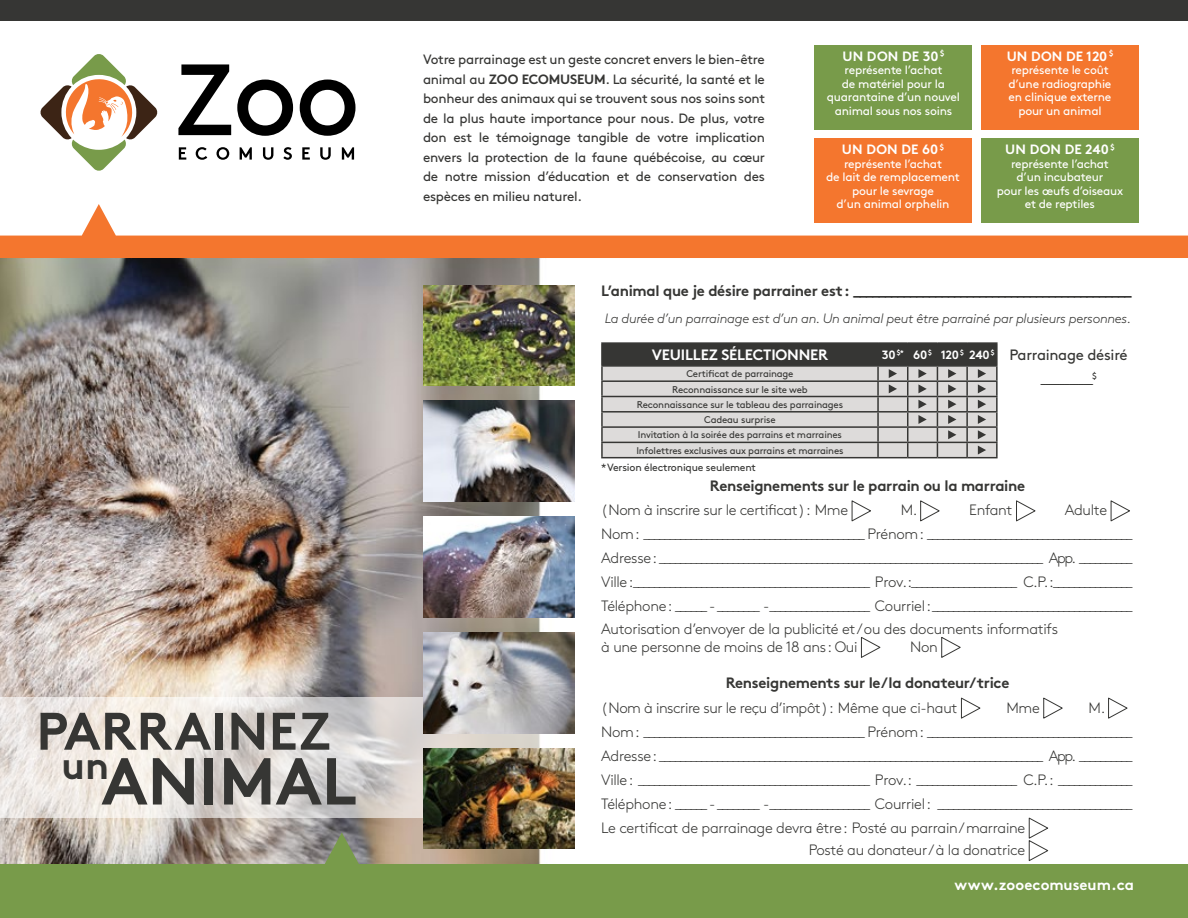
<style>
.page{position:relative;width:1188px;height:918px;background:#fff}
.page>*{position:absolute;margin:0;border:0;box-sizing:border-box;transform-origin:0 0}
.t1{font:700 66.3px "Brown";color:#363634}
.t2{font:700 52.8px "Brown";letter-spacing:.005em;color:#363634}
.t3{font:300 15px/24px "Brown";letter-spacing:-.02em;color:#363634}
.t4{font:700 15px "Brown";letter-spacing:-.02em;color:#363634}
.t5{font:700 15px "Brown";letter-spacing:-.015em;color:#fff}
.t6{font:15px "Brown";letter-spacing:-.02em;color:#363634}
.t7{font:13.5px/19.5px "Brown";letter-spacing:-.02em;color:#363634;text-align:justify}
.t8{font:italic 300 13.5px "Brown";letter-spacing:-.02em;color:#363634}
.t9{font:700 13.5px "Brown";letter-spacing:.005em;color:#fff}
.t10{font:12px/13.5px "Brown";letter-spacing:-.02em;color:#fff;text-align:center}
.t11{font:700 12px "Brown";letter-spacing:-.02em;color:#fff}
.t12{font:12px "Brown";color:#363634}
.t13{font:10.5px "Brown";letter-spacing:-.02em;color:#363634}
.t14{font:9.75px/15.3px "Brown";letter-spacing:-.02em;color:#363634;text-align:center}
.s1{font-weight:700}
</style>
<div class="page">
<img style="left:0;top:45px;width:1139px;height:787px">
<svg style="left:0;top:697px;width:554px;height:120px;background:#e2ded9"></svg>
<svg style="left:0;top:832px;width:1188px;height:86px;fill:#789b4a"></svg>
<img style="left:423px;top:285px;width:151px;height:101px">
<img style="left:423px;top:401px;width:151px;height:101px">
<img style="left:423px;top:632px;width:151px;height:101px">
<img style="left:423px;top:748px;width:151px;height:101px">
<svg style="left:851px;top:500px;width:21px;height:22px"></svg>
<svg style="left:919px;top:500px;width:22px;height:22px"></svg>
<svg style="left:1015px;top:500px;width:22px;height:22px"></svg>
<svg style="left:1110px;top:500px;width:21px;height:22px"></svg>
<svg style="left:860px;top:636px;width:22px;height:23px"></svg>
<svg style="left:940px;top:636px;width:22px;height:23px"></svg>
<svg style="left:960px;top:697px;width:22px;height:23px"></svg>
<svg style="left:1043px;top:697px;width:21px;height:23px"></svg>
<svg style="left:1107px;top:697px;width:22px;height:23px"></svg>
<svg style="left:1028px;top:817px;width:22px;height:45px"></svg>
<svg style="left:41px;top:54px;width:117px;height:117px"></svg>
<svg style="left:178px;top:64px;width:53px;height:71px"></svg>
<svg style="left:237px;top:80px;width:56px;height:56px"></svg>
<svg style="left:300px;top:80px;width:56px;height:56px"></svg>
<svg style="left:179px;top:147px;width:7px;height:13px"></svg>
<svg style="left:196px;top:147px;width:11px;height:13px"></svg>
<svg style="left:217px;top:147px;width:12px;height:13px"></svg>
<svg style="left:240px;top:147px;width:12px;height:13px"></svg>
<svg style="left:263px;top:147px;width:10px;height:13px"></svg>
<svg style="left:283px;top:147px;width:9px;height:13px"></svg>
<svg style="left:302px;top:147px;width:8px;height:13px"></svg>
<svg style="left:320px;top:147px;width:11px;height:13px"></svg>
<svg style="left:342px;top:147px;width:12px;height:13px"></svg>
<svg style="left:0;top:204px;width:1188px;height:54px"></svg>
<div style="left:0;top:0;width:1188px;height:21px;background:#363634"></div>
<img style="left:423px;top:517px;width:151px;height:100px">
<div style="left:814px;top:45px;width:158px;height:84px;background:#789b4a"></div>
<div style="left:814px;top:138px;width:158px;height:84px;background:#f4762e"></div>
<div style="left:981px;top:45px;width:157px;height:84px;background:#f4762e"></div>
<div style="left:981px;top:138px;width:157px;height:84px;background:#789b4a"></div>
<hr style="left:601px;top:342px;width:277px;height:2px;background:#363634">
<hr style="left:878px;top:342px;width:30px;height:2px;background:#363634">
<hr style="left:908px;top:342px;width:29px;height:2px;background:#363634">
<hr style="left:937px;top:342px;width:30px;height:2px;background:#363634">
<hr style="left:967px;top:342px;width:31px;height:2px;background:#363634">
<svg style="left:601px;top:343px;width:397px;height:115px;background:#a9a7a6"></svg>
<h2 class="t2" style="left:36px;top:688px;width:296px">PARRAINEZ</h2>
<h1 class="t1" style="left:61px;top:728px;width:297px"><sup>un</sup>ANIMAL</h1>
<p class="t7" style="left:423px;top:49px;width:344px">Votre parrainage est un geste concret envers le bien-être animal au <span class="s1">ZOO ECOMUSEUM</span>. La sécurité, la santé et le bonheur des animaux qui se trouvent sous nos soins sont de la plus haute importance pour nous. De plus, votre don est le témoignage tangible de votre implication envers la protection de la faune québécoise, au cœur de notre mission d’éducation et de conservation des espèces en milieu naturel.</p>
<p class="t9" style="left:842px;top:45px;width:104px">UN DON DE 30 <sup>$</sup></p>
<p class="t10" style="left:827px;top:63px;width:135px">représente l’achat<br>de matériel pour la quarantaine d’un nouvel animal sous nos soins</p>
<p class="t9" style="left:842px;top:139px;width:104px">UN DON DE 60 <sup>$</sup></p>
<p class="t10" style="left:826px;top:156px;width:135px">représente l’achat<br>de lait de remplacement pour le sevrage<br>d’un animal orphelin</p>
<p class="t9" style="left:1007px;top:45px;width:108px">UN DON DE 120 <sup>$</sup></p>
<p class="t10" style="left:1008px;top:63px;width:105px">représente le coût d’une radiographie en clinique externe pour un animal</p>
<p class="t9" style="left:1005px;top:139px;width:111px">UN DON DE 240 <sup>$</sup></p>
<p class="t10" style="left:997px;top:156px;width:128px">représente l’achat<br>d’un incubateur<br>pour les œufs d’oiseaux et de reptiles</p>
<p class="t4" style="left:601px;top:278px;width:532px">L’animal que je désire parrainer est : ____________________________________________</p>
<p class="t8" style="left:605px;top:308px;width:528px">La durée d’un parrainage est d’un an. Un animal peut être parrainé par plusieurs personnes.</p>
<p class="t5" style="left:652px;top:342px;width:178px">VEUILLEZ SÉLECTIONNER</p>
<p class="t11" style="left:882px;top:345px;width:114px">30<sup>$*</sup> 60<sup>$</sup> 120<sup>$</sup> 240<sup>$</sup></p>
<p class="t14" style="left:636px;top:365px;width:209px">Certificat de parrainage<br>Reconnaissance sur le site web Reconnaissance sur le tableau des parrainages Cadeau surprise<br>Invitation à la soirée des parrains et marraines Infolettres exclusives aux parrains et marraines</p>
<p class="t13" style="left:601px;top:459px;width:156px">*Version électronique seulement</p>
<p class="t6" style="left:1010px;top:343px;width:120px">Parrainage désiré</p>
<p class="t12" style="left:1041px;top:371px;width:58px">___________<sup>$</sup></p>
<p class="t4" style="left:710px;top:473px;width:317px">Renseignements sur le parrain ou la marraine</p>
<p class="t3" style="left:601px;top:497px;width:248px">(Nom à inscrire sur le certificat): Mme</p>
<p class="t3" style="left:901px;top:497px;width:18px">M.</p>
<p class="t3" style="left:969px;top:497px;width:45px">Enfant</p>
<p class="t3" style="left:601px;top:497px;width:533px;text-indent:464px">Adulte Nom : __________________________________________ Prénom : _______________________________________ Adresse : _________________________________________________________________________ App. __________ Ville :_____________________________________________ Prov.:____________________ C.P.:_______________ Téléphone : ______ - ________ -___________________ Courriel : ______________________________________</p>
<p class="t3" style="left:601px;top:619px;width:458px;line-height:18px">Autorisation d’envoyer de la publicité et / ou des documents informatifs à une personne de moins de 18 ans: Oui</p>
<p class="t3" style="left:910px;top:634px;width:29px">Non</p>
<p class="t4" style="left:726px;top:670px;width:285px">Renseignements sur le/la donateur/trice</p>
<p class="t3" style="left:601px;top:694px;width:358px">(Nom à inscrire sur le reçu d’impôt): Même que ci-haut</p>
<p class="t3" style="left:1006px;top:694px;width:35px">Mme</p>
<p class="t3" style="left:601px;top:694px;width:533px;text-indent:487px">M.<br>Nom : __________________________________________ Prénom : _______________________________________ Adresse : _________________________________________________________________________ App. __________ Ville : ____________________________________________ Prov.: ___________________ C.P.: ______________ Téléphone : ______ - ________ -___________________ Courriel : _____________________________________ Le certificat de parrainage devra être: Posté au parrain / marraine</p>
<p class="t3" style="left:809px;top:837px;width:218px">Posté au donateur / à la donatrice</p>
<p class="t5" style="left:954px;top:873px;width:181px">www.zooecomuseum.ca</p>
</div>
